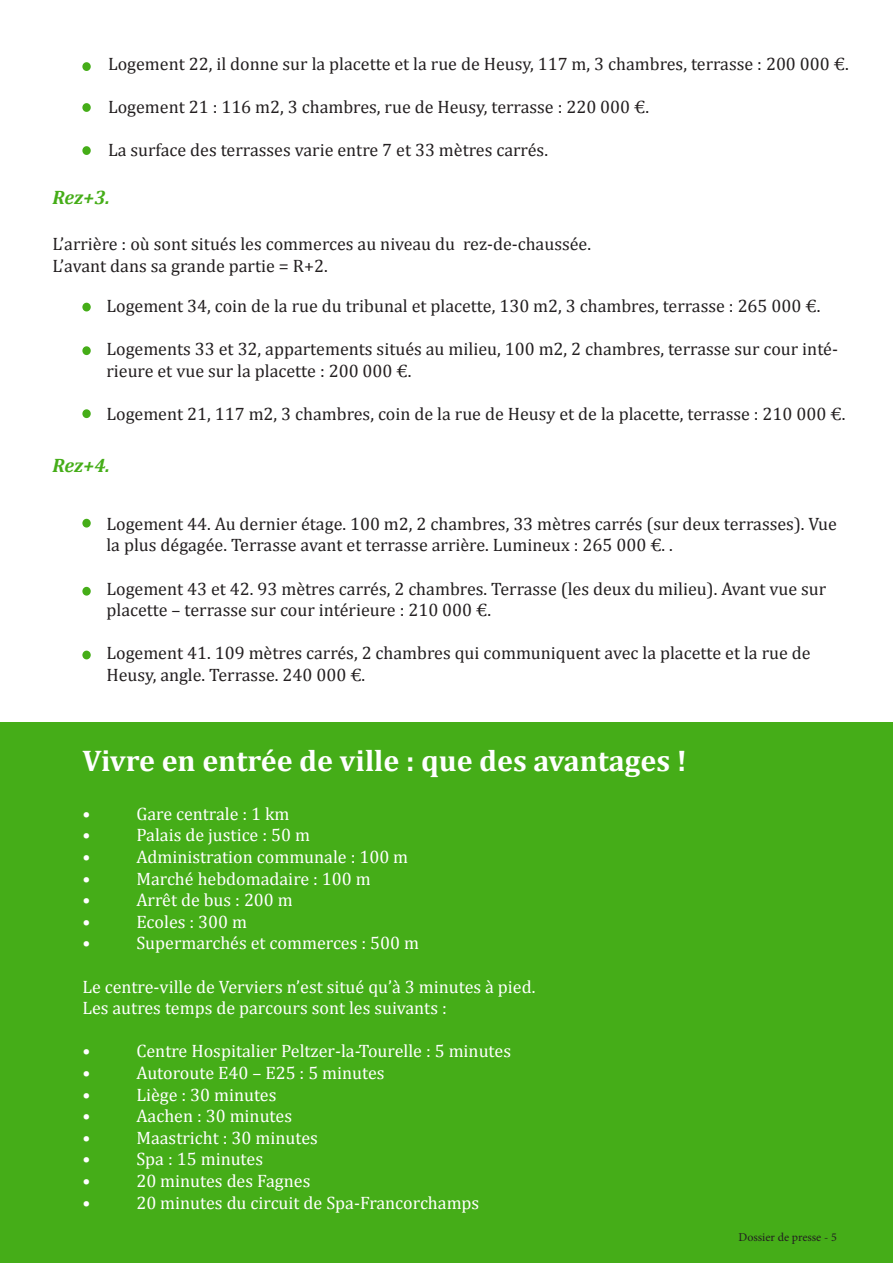
<style>
.page{position:relative;width:893px;height:1263px;background:#fff}
.page>*{position:absolute;margin:0;border:0;box-sizing:border-box;transform-origin:0 0}
.t1{font:700 30px "Cambria";color:#fff}
.t2{font:italic 700 19.5px "Cambria";letter-spacing:-.015em;color:#45ad18}
.t3{font:18px/21.6px "Cambria";color:#231f20}
.t4{font:18px "Cambria";color:#fff}
.t5{font:12px "Minion Pro";color:#231f20}
</style>
<div class="page">
<div style="left:0;top:723px;width:893px;height:540px;background:#45ad18"></div>
<div style="left:82px;top:62px;width:9px;height:9px;background:#45ad18;border-radius:50%"></div>
<div style="left:82px;top:103px;width:9px;height:9px;background:#45ad18;border-radius:50%"></div>
<div style="left:82px;top:146px;width:9px;height:9px;background:#45ad18;border-radius:50%"></div>
<div style="left:82px;top:303px;width:9px;height:8px;background:#45ad18;border-radius:50%"></div>
<div style="left:82px;top:346px;width:9px;height:9px;background:#45ad18;border-radius:50%"></div>
<div style="left:82px;top:409px;width:9px;height:9px;background:#45ad18;border-radius:50%"></div>
<div style="left:82px;top:519px;width:9px;height:8px;background:#45ad18;border-radius:50%"></div>
<div style="left:82px;top:587px;width:9px;height:9px;background:#45ad18;border-radius:50%"></div>
<div style="left:82px;top:651px;width:9px;height:8px;background:#45ad18;border-radius:50%"></div>
<p class="t3" style="left:108px;top:53px;width:742px">Logement 22, il donne sur la placette et la rue de Heusy, 117 m, 3 chambres, terrasse : 200 000 €.</p>
<p class="t3" style="left:108px;top:96px;width:543px">Logement 21 : 116 m2, 3 chambres, rue de Heusy, terrasse : 220 000 €.</p>
<p class="t3" style="left:108px;top:139px;width:441px">La surface des terrasses varie entre 7 et 33 mètres carrés.</p>
<p class="t2" style="left:52px;top:184px;width:59px">Rez+3.</p>
<p class="t3" style="left:52px;top:233px;width:540px">L’arrière : où sont situés les commerces au niveau du rez-de-chaussée.</p>
<p class="t3" style="left:52px;top:255px;width:277px">L’avant dans sa grande partie = R+2.</p>
<p class="t3" style="left:106px;top:295px;width:715px">Logement 34, coin de la rue du tribunal et placette, 130 m2, 3 chambres, terrasse : 265 000 €.</p>
<p class="t3" style="left:106px;top:338px;width:733px">Logements 33 et 32, appartements situés au milieu, 100 m2, 2 chambres, terrasse sur cour inté&shy;rieure et vue sur la placette : 200 000 €.</p>
<p class="t3" style="left:106px;top:403px;width:740px">Logement 21, 117 m2, 3 chambres, coin de la rue de Heusy et de la placette, terrasse : 210 000 €.</p>
<p class="t2" style="left:52px;top:451px;width:59px">Rez+4.</p>
<p class="t3" style="left:106px;top:513px;width:732px">Logement 44. Au dernier étage. 100 m2, 2 chambres, 33 mètres carrés (sur deux terrasses). Vue la plus dégagée. Terrasse avant et terrasse arrière. Lumineux : 265 000 €. .</p>
<p class="t3" style="left:106px;top:577px;width:721px">Logement 43 et 42. 93 mètres carrés, 2 chambres. Terrasse (les deux du milieu). Avant vue sur placette – terrasse sur cour intérieure : 210 000 €.</p>
<p class="t3" style="left:106px;top:642px;width:706px">Logement 41. 109 mètres carrés, 2 chambres qui communiquent avec la placette et la rue de<br>Heusy, angle. Terrasse. 240 000 €.</p>
<p class="t1" style="left:82px;top:740px;width:606px">Vivre en entrée de ville : que des avantages !</p>
<p class="t4" style="left:82px;top:803px;width:9px">•</p>
<p class="t4" style="left:136px;top:803px;width:155px">Gare centrale : 1 km</p>
<p class="t4" style="left:82px;top:825px;width:9px">•</p>
<p class="t4" style="left:136px;top:825px;width:175px">Palais de justice : 50 m</p>
<p class="t4" style="left:82px;top:846px;width:9px">•</p>
<p class="t4" style="left:136px;top:846px;width:273px">Administration communale : 100 m</p>
<p class="t4" style="left:82px;top:868px;width:9px">•</p>
<p class="t4" style="left:136px;top:868px;width:236px">Marché hebdomadaire : 100 m</p>
<p class="t4" style="left:82px;top:889px;width:9px">•</p>
<p class="t4" style="left:136px;top:889px;width:158px">Arrêt de bus : 200 m</p>
<p class="t4" style="left:82px;top:911px;width:9px">•</p>
<p class="t4" style="left:136px;top:911px;width:112px">Ecoles : 300 m</p>
<p class="t4" style="left:82px;top:933px;width:9px">•</p>
<p class="t4" style="left:136px;top:933px;width:284px">Supermarchés et commerces : 500 m</p>
<p class="t4" style="left:82px;top:976px;width:454px">Le centre-ville de Verviers n’est situé qu’à 3 minutes à pied.</p>
<p class="t4" style="left:82px;top:997px;width:366px">Les autres temps de parcours sont les suivants :</p>
<p class="t4" style="left:82px;top:1041px;width:9px">•</p>
<p class="t4" style="left:136px;top:1041px;width:376px">Centre Hospitalier Peltzer-la-Tourelle : 5 minutes</p>
<p class="t4" style="left:82px;top:1062px;width:9px">•</p>
<p class="t4" style="left:136px;top:1062px;width:250px">Autoroute E40 – E25 : 5 minutes</p>
<p class="t4" style="left:82px;top:1084px;width:9px">•</p>
<p class="t4" style="left:136px;top:1084px;width:142px">Liège : 30 minutes</p>
<p class="t4" style="left:82px;top:1105px;width:9px">•</p>
<p class="t4" style="left:136px;top:1105px;width:157px">Aachen : 30 minutes</p>
<p class="t4" style="left:82px;top:1127px;width:9px">•</p>
<p class="t4" style="left:136px;top:1127px;width:183px">Maastricht : 30 minutes</p>
<p class="t4" style="left:82px;top:1149px;width:9px">•</p>
<p class="t4" style="left:136px;top:1149px;width:128px">Spa : 15 minutes</p>
<p class="t4" style="left:82px;top:1170px;width:9px">•</p>
<p class="t4" style="left:136px;top:1170px;width:176px">20 minutes des Fagnes</p>
<p class="t4" style="left:82px;top:1192px;width:9px">•</p>
<p class="t4" style="left:136px;top:1192px;width:344px">20 minutes du circuit de Spa-Francorchamps</p>
<p class="t5" style="left:738px;top:1229px;width:100px">Dossier de presse - 5</p>
</div>
